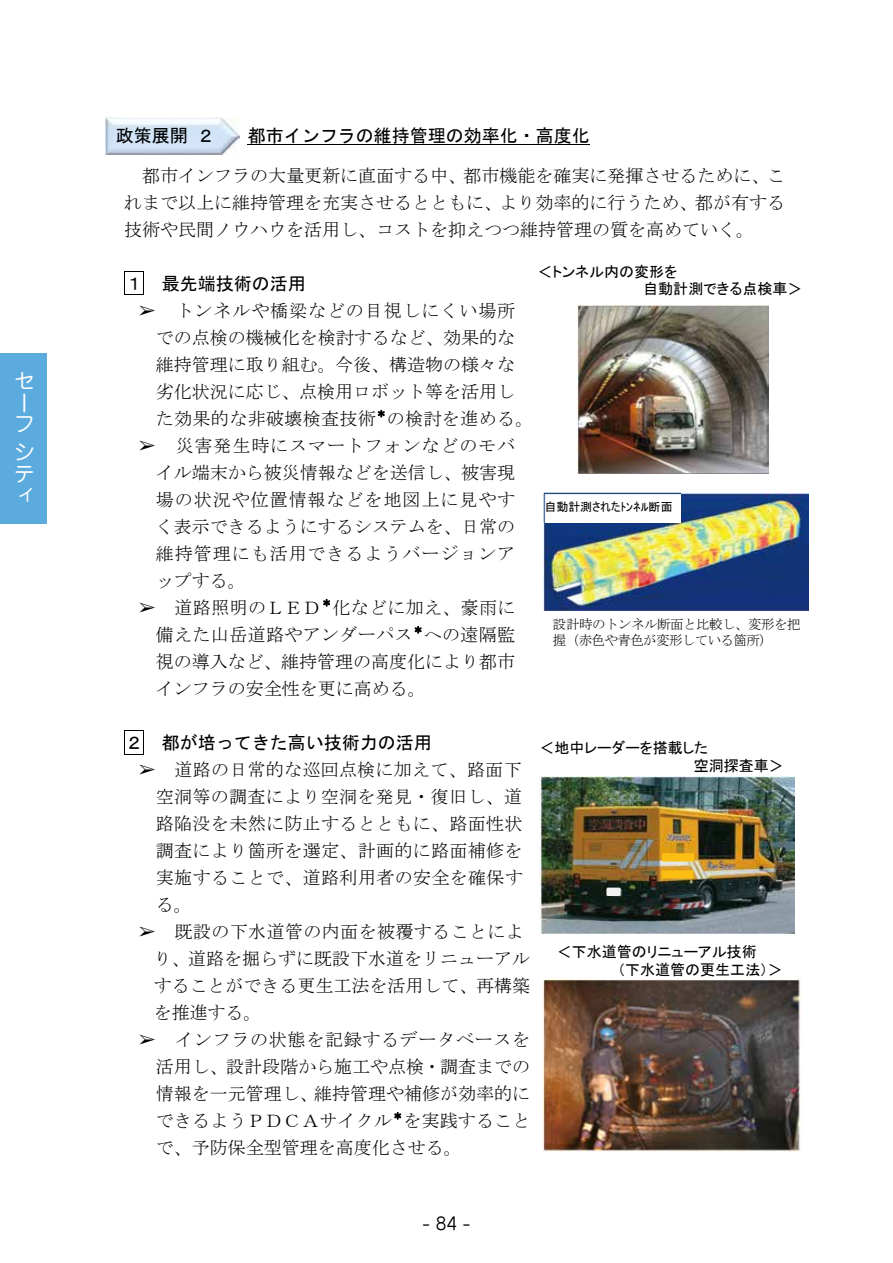
<style>
.page{position:relative;width:893px;height:1263px;background:#fff}
.page>*{position:absolute;margin:0;border:0;box-sizing:border-box;transform-origin:0 0}
.t1{font:21.3px/21.3px "Jun 201 Pro";color:#fff}
.t2{font:18px/27px "MS Mincho";color:#000;text-align:justify}
.t3{font:18px "MS Gothic";color:#000}
.t4{font:16.95px "Jun 201 Pro";color:#000}
.t5{font:15px/18px "MS P Gothic";color:#000}
.t6{font:13.5px/16.5px "MS Mincho";letter-spacing:-.04em;color:#000}
.t7{font:12px "MS UI Gothic";color:#000}
</style>
<div class="page">
<div style="left:0;top:353px;width:47px;height:170px;background:#5cabdf"></div>
<svg style="left:124px;top:271px;width:20px;height:24px"></svg>
<svg style="left:378px;top:410px;width:6px;height:7px"></svg>
<svg style="left:323px;top:599px;width:7px;height:7px"></svg>
<svg style="left:415px;top:626px;width:6px;height:7px"></svg>
<svg style="left:124px;top:730px;width:20px;height:25px"></svg>
<svg style="left:394px;top:1112px;width:7px;height:7px"></svg>
<hr style="left:248px;top:144px;width:342px;height:1px;background:#000">
<img style="left:106px;top:117px;width:133px;height:37px">
<img style="left:578px;top:306px;width:191px;height:167px">
<img style="left:544px;top:494px;width:265px;height:116px">
<svg style="left:544px;top:493px;width:137px;height:30px"></svg>
<img style="left:544px;top:493px;width:136px;height:29px">
<img style="left:543px;top:979px;width:258px;height:173px">
<img style="left:539px;top:777px;width:256px;height:157px">
<svg style="left:662px;top:853px;width:32px;height:8px"></svg>
<svg style="left:661px;top:870px;width:32px;height:9px"></svg>
<svg style="left:606px;top:887px;width:15px;height:9px"></svg>
<p class="t1" style="left:14px;top:368px;width:21px">セーフ</p>
<p class="t1" style="left:14px;top:439px;width:21px;text-align:justify">シティ</p>
<p class="t3" style="left:116px;top:126px;width:100px">政策展開 ２</p>
<p class="t3" style="left:248px;top:126px;width:344px">都市インフラの維持管理の効率化・高度化</p>
<p class="t2" style="left:124px;top:162px;width:662px;text-indent:18px">都市インフラの大量更新に直面する中、都市機能を確実に発揮させるために、これまで以上に維持管理を充実させるとともに、より効率的に行うため、都が有する技術や民間ノウハウを活用し、コストを抑えつつ維持管理の質を高めていく。</p>
<p class="t3" style="left:125px;top:274px;width:182px">１ 最先端技術の活用</p>
<p class="t2" style="left:156px;top:297px;width:379px;text-align:left;text-indent:-18px">➢ トンネルや橋梁などの目視しにくい場所での点検の機械化を検討するなど、効果的な維持管理に取り組む。今後、構造物の様々な劣化状況に応じ、点検用ロボット等を活用した効果的な非破壊検査技術<sup>＊</sup>の検討を進める。</p>
<p class="t2" style="left:156px;top:432px;width:361px;text-indent:-18px">➢ 災害発生時にスマートフォンなどのモバイル端末から被災情報などを送信し、被害現場の状況や位置情報などを地図上に見やすく表示できるようにするシステムを、日常の維持管理にも活用できるようバージョンアップする。</p>
<p class="t2" style="left:156px;top:594px;width:361px;text-indent:-18px">➢ 道路照明のＬＥＤ<sup>＊</sup>化などに加え、豪雨に備えた山岳道路やアンダーパス<sup>＊</sup>への遠隔監視の導入など、維持管理の高度化により都市インフラの安全性を更に高める。</p>
<p class="t3" style="left:125px;top:733px;width:308px">２ 都が培ってきた高い技術力の活用</p>
<p class="t2" style="left:156px;top:756px;width:369px;text-indent:-18px">➢ 道路の日常的な巡回点検に加えて、路面下空洞等の調査により空洞を発見・復旧し、道路陥没を未然に防止するとともに、路面性状調査により箇所を選定、計画的に路面補修を実施することで、道路利用者の安全を確保する。</p>
<p class="t2" style="left:154px;top:918px;width:378px;text-align:left;text-indent:-16px">➢ 既設の下水道管の内面を被覆することにより、道路を掘らずに既設下水道をリニューアルすることができる更生工法を活用して、再構築を推進する。</p>
<p class="t2" style="left:156px;top:1026px;width:376px;text-indent:-18px">➢ インフラの状態を記録するデータベースを活用し、設計段階から施工や点検・調査までの情報を一元管理し、維持管理や補修が効率的にできるようＰＤＣＡサイクル<sup>＊</sup>を実践することで、予防保全型管理を高度化させる。</p>
<p class="t5" style="left:643px;top:262px;width:161px;text-indent:-106px">＜トンネル内の変形を<br>自動計測できる点検車＞</p>
<p class="t7" style="left:544px;top:501px;width:130px">自動計測されたﾄﾝﾈﾙ断面</p>
<p class="t6" style="left:553px;top:615px;width:249px">設計時のトンネル断面と比較し、変形を把握（赤色や青色が変形している箇所）</p>
<p class="t5" style="left:694px;top:739px;width:91px;text-indent:-154px">＜地中レーダーを搭載した<br>空洞探査車＞</p>
<p class="t5" style="left:618px;top:943px;width:167px;text-indent:-61px">＜下水道管のリニューアル技術<br>（下水道管の更生工法）＞</p>
<p class="t4" style="left:423px;top:1210px;width:49px">- 84 -</p>
</div>
